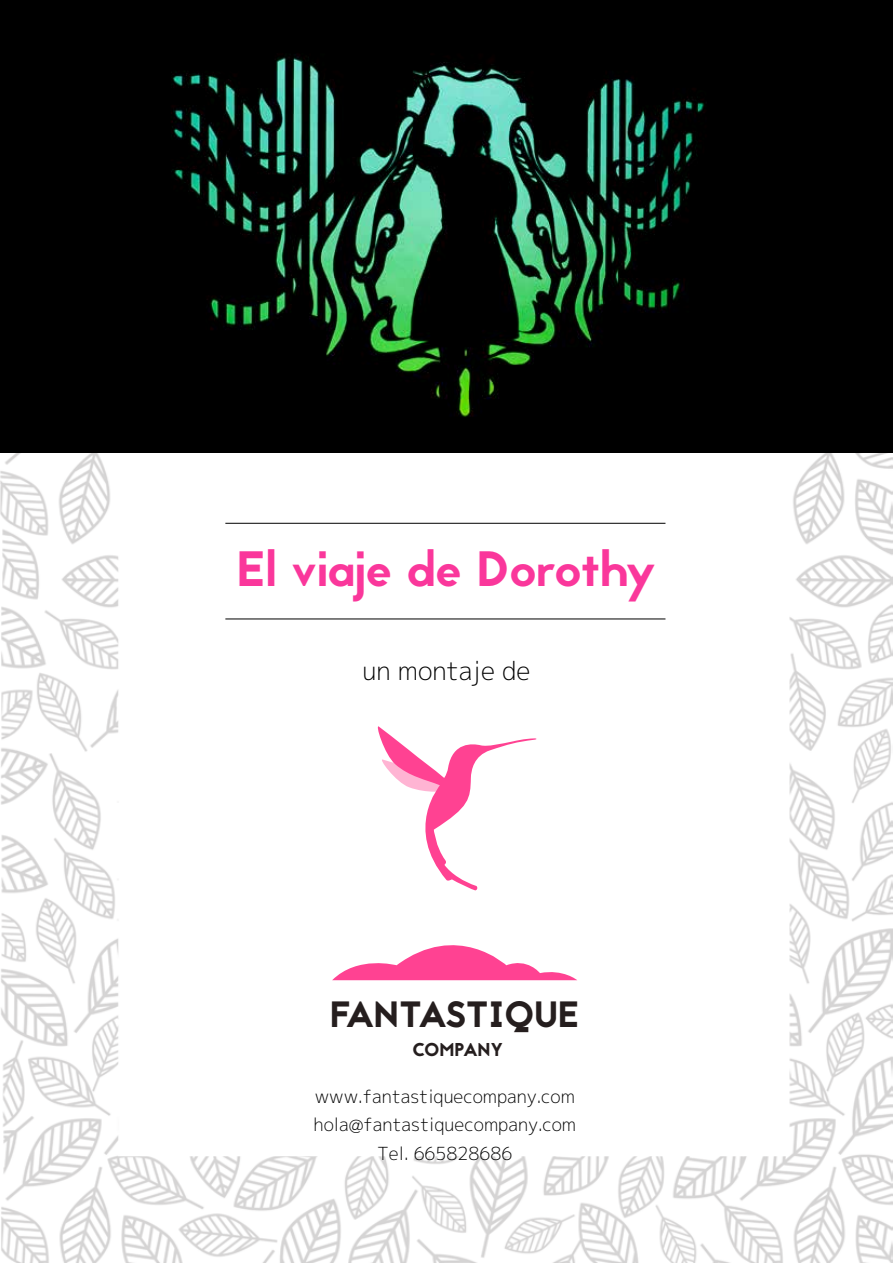
<style>
.page{position:relative;width:893px;height:1263px;background:#fff}
.page>*{position:absolute;margin:0;border:0;box-sizing:border-box;transform-origin:0 0}
.t1{font:49.5px "Jaapokki";color:#fa379b}
.t2{font:36.45px "Jaapokki";letter-spacing:-.01em;color:#251e1e}
.t3{font:25.5px "mplus 2 p light";color:#000}
.t4{font:18.6px "Jaapokki";letter-spacing:-.015em;color:#251e1e}
.t5{font:18px/28.5px "mplus 2 p light";color:#000;text-align:center}
</style>
<div class="page">
<img style="left:0;top:453px;width:893px;height:810px">
<div style="left:0;top:0;width:893px;height:453px;background:#000"></div>
<hr style="left:225px;top:619px;width:440px;height:1px;background:#000">
<hr style="left:225px;top:523px;width:440px;height:1px;background:#000">
<div style="left:0;top:252px;width:893px;height:5px;background:#000"></div>
<svg style="left:332px;top:920px;width:245px;height:60px"></svg>
<svg style="left:374px;top:723px;width:164px;height:168px"></svg>
<img style="left:120px;top:37px;width:618px;height:412px">
<h1 class="t1" style="left:237px;top:534px;width:421px">El viaje de Dorothy</h1>
<h3 class="t3" style="left:363px;top:652px;width:169px">un montaje de</h3>
<h2 class="t2" style="left:330px;top:989px;width:251px">FANTASTIQUE</h2>
<p class="t4" style="left:412px;top:1037px;width:92px">COMPANY</p>
<p class="t5" style="left:314px;top:1082px;width:264px">www.fantastiquecompany.com hola@fantastiquecompany.com<br>Tel. 665828686</p>
</div>
